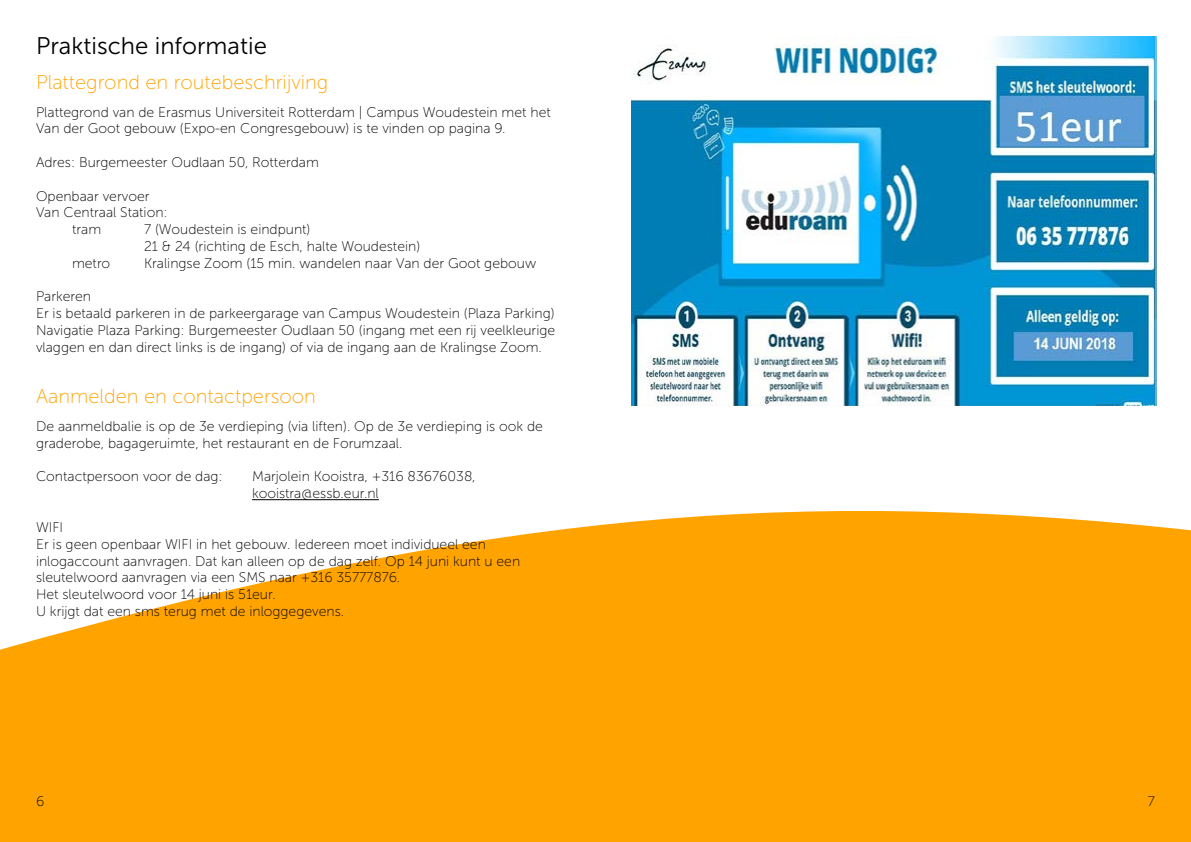
<style>
.page{position:relative;width:1191px;height:842px;background:#fff}
.page>*{position:absolute;margin:0;border:0;box-sizing:border-box;transform-origin:0 0}
.t1{font:24px "Museo Sans 300";color:#000}
.t2{font:20px "Museo Sans 100";color:#ffa300}
.t3{font:14px/16.8px "Museo Sans 100";color:#000}
</style>
<div class="page">
<svg style="left:0;top:500px;width:1191px;height:342px;background:#feaf23"></svg>
<hr style="left:252px;top:499px;width:127px;height:1px;background:#000">
<img style="left:631px;top:36px;width:525px;height:369px">
<h1 class="t1" style="left:36px;top:33px;width:232px">Praktische informatie</h1>
<h2 class="t2" style="left:36px;top:71px;width:294px">Plattegrond en routebeschrijving</h2>
<p class="t3" style="left:36px;top:104px;width:516px">Plattegrond van de Erasmus Universiteit Rotterdam | Campus Woudestein met het<br>Van der Goot gebouw (Expo-en Congresgebouw) is te vinden op pagina 9.</p>
<p class="t3" style="left:36px;top:154px;width:284px">Adres: Burgemeester Oudlaan 50, Rotterdam</p>
<p class="t3" style="left:36px;top:188px;width:115px">Openbaar vervoer</p>
<p class="t3" style="left:36px;top:204px;width:133px">Van Centraal Station:</p>
<p class="t3" style="left:72px;top:221px;width:31px">tram</p>
<p class="t3" style="left:144px;top:221px;width:278px">7 (Woudestein is eindpunt)<br>21 &amp; 24 (richting de Esch, halte Woudestein)</p>
<p class="t3" style="left:72px;top:255px;width:40px">metro</p>
<p class="t3" style="left:144px;top:255px;width:393px">Kralingse Zoom (15 min. wandelen naar Van der Goot gebouw</p>
<p class="t3" style="left:36px;top:288px;width:520px">Parkeren<br>Er is betaald parkeren in de parkeergarage van Campus Woudestein (Plaza Parking)<br>Navigatie Plaza Parking: Burgemeester Oudlaan 50 (ingang met een rij veelkleurige vlaggen en dan direct links is de ingang) of via de ingang aan de Kralingse Zoom.</p>
<h2 class="t2" style="left:36px;top:386px;width:281px">Aanmelden en contactpersoon</h2>
<p class="t3" style="left:36px;top:418px;width:508px">De aanmeldbalie is op de 3e verdieping (via liften). Op de 3e verdieping is ook de graderobe, bagageruimte, het restaurant en de Forumzaal.</p>
<p class="t3" style="left:36px;top:468px;width:188px">Contactpersoon voor de dag:</p>
<p class="t3" style="left:252px;top:468px;width:225px">Marjolein Kooistra, +316 83676038, kooistra@essb.eur.nl</p>
<p class="t3" style="left:36px;top:519px;width:486px">WIFI<br>Er is geen openbaar WIFI in het gebouw. Iedereen moet individueel een inlogaccount aanvragen. Dat kan alleen op de dag zelf. Op 14 juni kunt u een sleutelwoord aanvragen via een SMS naar +316 35777876.<br>Het sleutelwoord voor 14 juni is 51eur.<br>U krijgt dat een sms terug met de inloggegevens.</p>
<p class="t3" style="left:36px;top:793px;width:10px">6</p>
<p class="t3" style="left:1147px;top:793px;width:9px">7</p>
</div>
